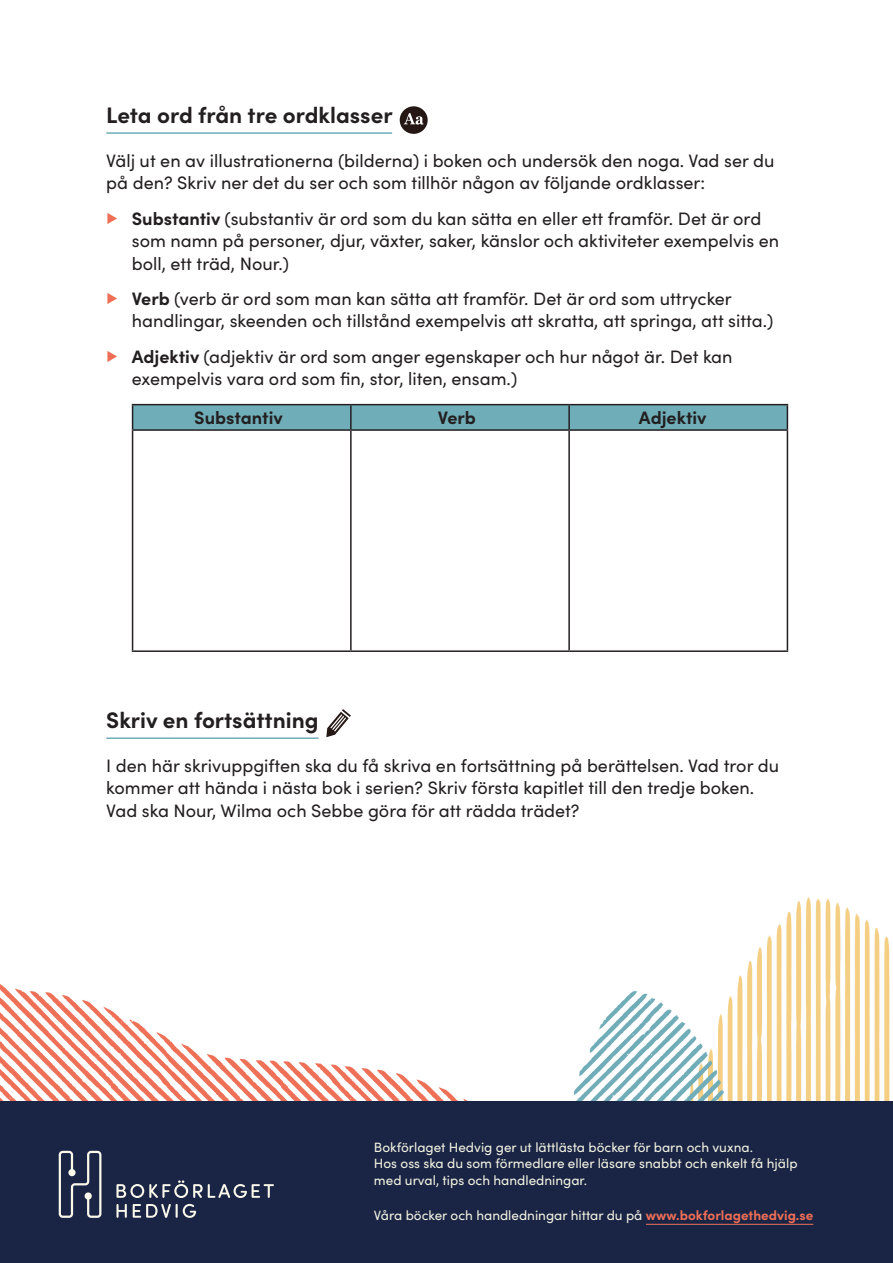
<style>
.page{position:relative;width:893px;height:1263px;background:#fff}
.page>*{position:absolute;margin:0;border:0;box-sizing:border-box;transform-origin:0 0}
.t1{font:700 22.5px "Sofia Pro";color:#231f20}
.t2{font:18px/22.5px "Sofia Pro";color:#231f20}
.t3{font:700 18px "Sofia Pro";color:#231f20}
.t4{font:13.5px/16.5px "Sofia Pro";color:#f4f4e2}
.s1{font-weight:700;color:#ee6f56}
.s2{font-weight:700}
</style>
<div class="page">
<img style="left:0;top:897px;width:890px;height:204px">
<div style="left:0;top:1101px;width:893px;height:162px;background:#1a2445"></div>
<hr style="left:646px;top:1224px;width:167px;height:1px;background:#ee6f56">
<svg style="left:116px;top:1180px;width:158px;height:18px"></svg>
<svg style="left:116px;top:1204px;width:11px;height:14px"></svg>
<svg style="left:133px;top:1204px;width:63px;height:14px"></svg>
<svg style="left:59px;top:1151px;width:42px;height:67px"></svg>
<hr style="left:106px;top:132px;width:286px;height:2px;background:#6faeb8">
<hr style="left:106px;top:737px;width:213px;height:2px;background:#6faeb8">
<hr style="left:132px;top:404px;width:219px;height:1px;background:#231f20">
<hr style="left:351px;top:404px;width:218px;height:1px;background:#231f20">
<hr style="left:569px;top:404px;width:219px;height:1px;background:#231f20">
<div style="left:132px;top:405px;width:656px;height:24px;background:#6faeb8"></div>
<hr style="left:132px;top:429px;width:219px;height:2px;background:#231f20">
<hr style="left:132px;top:431px;width:1px;height:219px;background:#231f20">
<hr style="left:351px;top:429px;width:218px;height:2px;background:#231f20">
<hr style="left:350px;top:431px;width:2px;height:219px;background:#231f20">
<hr style="left:569px;top:429px;width:219px;height:2px;background:#231f20">
<hr style="left:568px;top:431px;width:2px;height:219px;background:#231f20">
<hr style="left:787px;top:431px;width:1px;height:219px;background:#231f20">
<hr style="left:132px;top:650px;width:219px;height:2px;background:#231f20">
<hr style="left:351px;top:650px;width:218px;height:2px;background:#231f20">
<hr style="left:569px;top:650px;width:219px;height:2px;background:#231f20">
<svg style="left:400px;top:106px;width:28px;height:28px"></svg>
<svg style="left:326px;top:709px;width:25px;height:28px"></svg>
<p class="t1" style="left:106px;top:98px;width:288px">Leta ord från tre ordklasser</p>
<p class="t2" style="left:106px;top:148px;width:670px">Välj ut en av illustrationerna (bilderna) i boken och undersök den noga. Vad ser du på den? Skriv ner det du ser och som tillhör någon av följande ordklasser:</p>
<p class="t2" style="left:132px;top:206px;width:649px;text-indent:-26px"><span class="s1">▶</span> <span class="s2">Substantiv</span> (substantiv är ord som du kan sätta en eller ett framför. Det är ord som namn på personer, djur, växter, saker, känslor och aktiviteter exempelvis en boll, ett träd, Nour.)</p>
<p class="t2" style="left:132px;top:286px;width:643px;text-indent:-26px"><span class="s1">▶</span> <span class="s2">Verb</span> (verb är ord som man kan sätta att framför. Det är ord som uttrycker handlingar, skeenden och tillstånd exempelvis att skratta, att springa, att sitta.)</p>
<p class="t2" style="left:132px;top:344px;width:602px;text-indent:-26px"><span class="s1">▶</span> <span class="s2">Adjektiv</span> (adjektiv är ord som anger egenskaper och hur något är. Det kan exempelvis vara ord som fin, stor, liten, ensam.)</p>
<p class="t3" style="left:194px;top:404px;width:90px">Substantiv</p>
<p class="t3" style="left:438px;top:404px;width:39px">Verb</p>
<p class="t3" style="left:639px;top:404px;width:69px">Adjektiv</p>
<p class="t1" style="left:106px;top:703px;width:214px">Skriv en fortsättning</p>
<p class="t2" style="left:106px;top:753px;width:674px">I den här skrivuppgiften ska du få skriva en fortsättning på berättelsen. Vad tror du kommer att hända i nästa bok i serien? Skriv första kapitlet till den tredje boken.<br>Vad ska Nour, Wilma och Sebbe göra för att rädda trädet?</p>
<p class="t4" style="left:374px;top:1138px;width:425px">Bokförlaget Hedvig ger ut lättlästa böcker för barn och vuxna.<br>Hos oss ska du som förmedlare eller läsare snabbt och enkelt få hjälp med urval, tips och handledningar.</p>
<p class="t4" style="left:374px;top:1206px;width:441px">Våra böcker och handledningar hittar du på <span class="s1">www.bokforlagethedvig.se</span></p>
</div>
